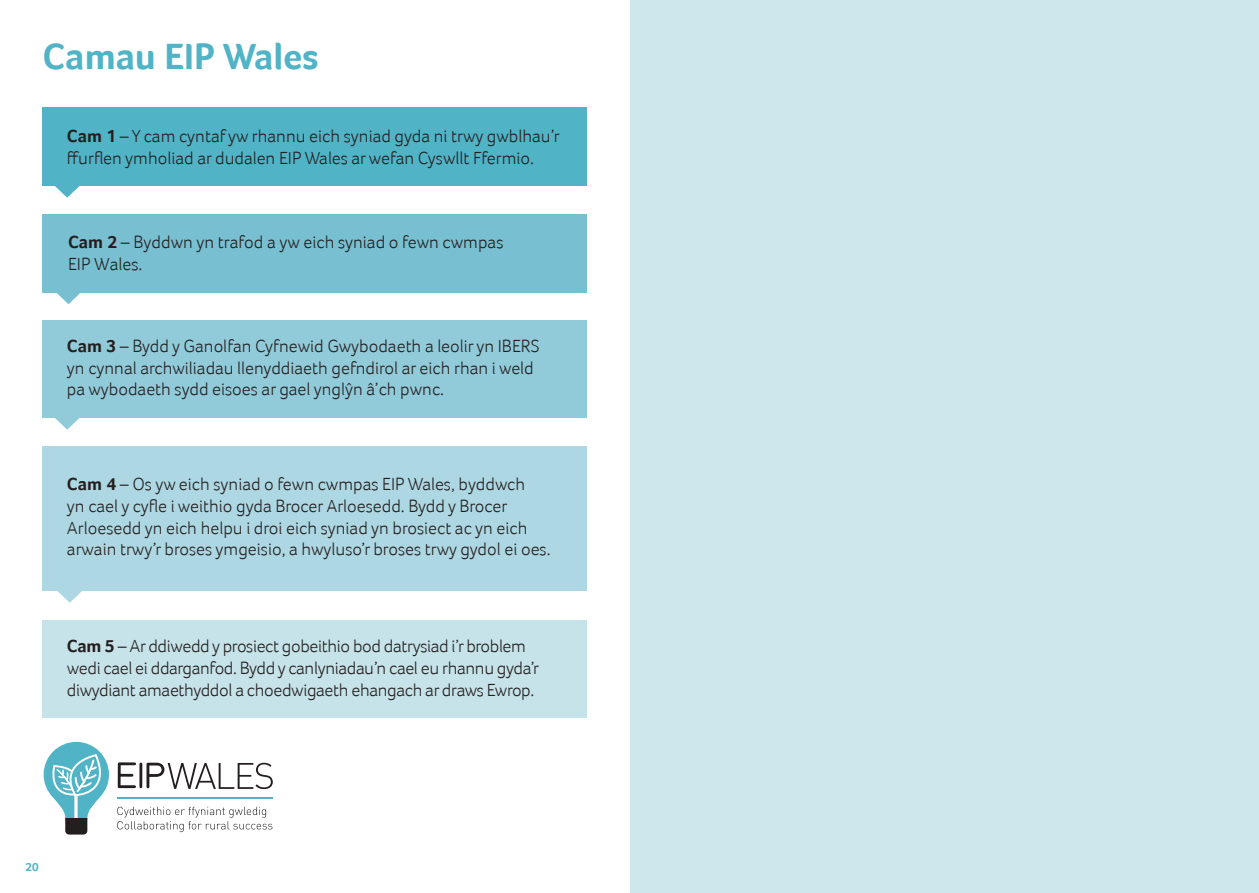
<style>
.page{position:relative;width:1259px;height:893px;background:#fff}
.page>*{position:absolute;margin:0;border:0;box-sizing:border-box;transform-origin:0 0}
.t1{font:700 37.5px "Foco";color:#51b3c6}
.t2{font:300 18px/21.6px "Foco";color:#241f1f}
.t3{font:300 18px/21.6px "Foco";letter-spacing:-.02em;color:#241f1f}
.t4{font:700 12px "Foco";color:#51b3c6}
.s1{font-weight:700}
</style>
<div class="page">
<div style="left:630px;top:0;width:629px;height:893px;background:#cee7ed"></div>
<div style="left:43px;top:620px;width:544px;height:98px;background:#c6e3ea"></div>
<div style="left:43px;top:446px;width:544px;height:145px;background:#add7e2"></div>
<div style="left:43px;top:320px;width:544px;height:98px;background:#91cad9"></div>
<div style="left:43px;top:214px;width:544px;height:78px;background:#77bfd1"></div>
<div style="left:43px;top:107px;width:544px;height:79px;background:#51b3c6"></div>
<svg style="left:55px;top:186px;width:25px;height:12px"></svg>
<svg style="left:55px;top:292px;width:27px;height:12px"></svg>
<svg style="left:55px;top:418px;width:25px;height:12px"></svg>
<svg style="left:57px;top:591px;width:25px;height:12px"></svg>
<svg style="left:44px;top:742px;width:65px;height:93px"></svg>
<svg style="left:118px;top:762px;width:18px;height:26px"></svg>
<hr style="left:139px;top:763px;width:3px;height:25px;background:#241f1f;border-radius:2px">
<svg style="left:146px;top:763px;width:127px;height:26px"></svg>
<svg style="left:117px;top:807px;width:155px;height:25px"></svg>
<hr style="left:117px;top:797px;width:156px;height:2px;background:#51b3c6">
<h1 class="t1" style="left:43px;top:34px;width:277px">Camau EIP Wales</h1>
<p class="t2" style="left:67px;top:125px;width:494px"><span class="s1">Cam 1</span> – Y cam cyntaf yw rhannu eich syniad gyda ni trwy gwblhau’r ffurflen ymholiad ar dudalen EIP Wales ar wefan Cyswllt Ffermio.</p>
<p class="t2" style="left:68px;top:231px;width:437px"><span class="s1">Cam 2</span> – Byddwn yn trafod a yw eich syniad o fewn cwmpas<br>EIP Wales.</p>
<p class="t2" style="left:67px;top:335px;width:474px"><span class="s1">Cam 3</span> – Bydd y Ganolfan Cyfnewid Gwybodaeth a leolir yn IBERS yn cynnal archwiliadau llenyddiaeth gefndirol ar eich rhan i weld pa wybodaeth sydd eisoes ar gael ynglŷn â’ch pwnc.</p>
<p class="t2" style="left:67px;top:473px;width:485px"><span class="s1">Cam 4</span> – Os yw eich syniad o fewn cwmpas EIP Wales, byddwch<br>yn cael y cyfle i weithio gyda Brocer Arloesedd. Bydd y Brocer Arloesedd yn eich helpu i droi eich syniad yn brosiect ac yn eich arwain trwy’r broses ymgeisio, a hwyluso’r broses trwy gydol ei oes.</p>
<p class="t3" style="left:67px;top:635px;width:473px"><span class="s1">Cam 5</span> – Ar ddiwedd y prosiect gobeithio bod datrysiad i’r broblem wedi cael ei ddarganfod. Bydd y canlyniadau’n cael eu rhannu gyda’r diwydiant amaethyddol a choedwigaeth ehangach ar draws Ewrop.</p>
<p class="t4" style="left:26px;top:859px;width:15px">20</p>
</div>
